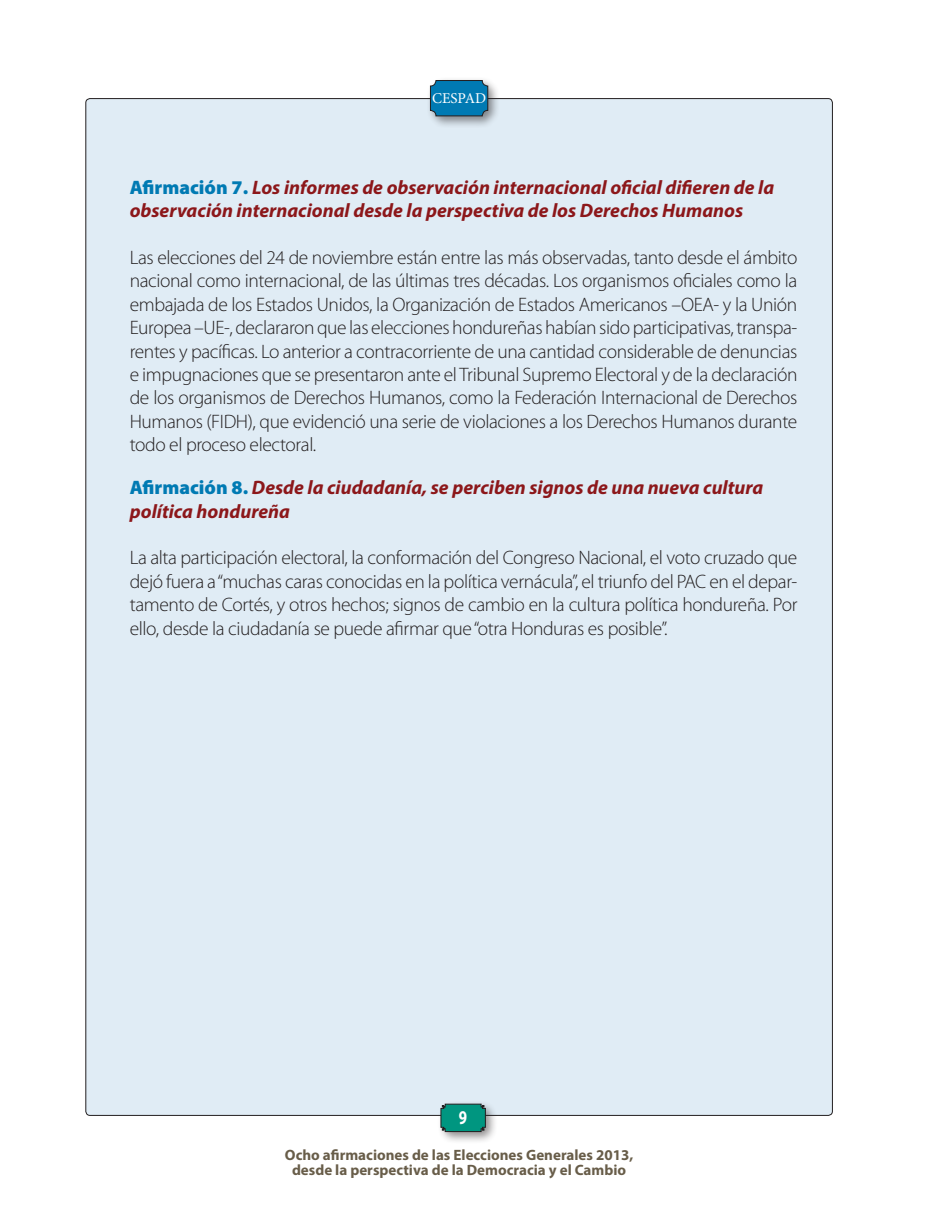
<style>
.page{position:relative;width:931px;height:1214px;background:#fff}
.page>*{position:absolute;margin:0;border:0;box-sizing:border-box;transform-origin:0 0}
.Texto{font:300 19.5px/23.4px "Myriad Pro";letter-spacing:-.02em;color:#231f20;text-align:justify}
.Texto-2{font:italic 700 19.5px/23.4px "Myriad Pro";color:#8c171a}
.t1{font:700 19.5px "Myriad Pro";color:#fff;scale:.77 1}
.t2{font:700 15px/15px "Myriad Pro";color:#685d49;text-align:center}
.t3{font:15px "Minion Pro";color:#fff}
.s1{font-weight:900;font-style:normal;color:#007ab3}
</style>
<div class="page">
<div style="left:86px;top:99px;width:746px;height:1016px;background:#e0ecf5;border-radius:4px"></div>
<div style="left:437px;top:1099px;width:61px;height:45px;background:#231f20;opacity:.5"></div>
<svg style="left:440px;top:1103px;width:46px;height:29px"></svg>
<div style="left:426px;top:76px;width:74px;height:52px;background:#231f20;opacity:.5"></div>
<div style="left:430px;top:80px;width:58px;height:36px;background:#007ab3;border-radius:5px"></div>
<div style="left:430px;top:80px;width:58px;height:36px;border:1px solid #231f20;border-radius:5px"></div>
<p class="t3" style="left:432px;top:88px;width:55px">CESPAD</p>
<p class="Texto-2" style="left:130px;top:175px;width:646px"><span class="s1">Afirmación 7.</span> Los informes de observación internacional oficial difieren de la observación internacional desde la perspectiva de los Derechos Humanos</p>
<p class="Texto" style="left:130px;top:246px;width:669px">Las elecciones del 24 de noviembre están entre las más observadas, tanto desde el ámbito nacional como internacional, de las últimas tres décadas. Los organismos oficiales como la embajada de los Estados Unidos, la Organización de Estados Americanos –OEA- y la Unión Europea –UE-, declararon que las elecciones hondureñas habían sido participativas, transpa&shy;rentes y pacíficas. Lo anterior a contracorriente de una cantidad considerable de denuncias e impugnaciones que se presentaron ante el Tribunal Supremo Electoral y de la declaración de los organismos de Derechos Humanos, como la Federación Internacional de Derechos Humanos (FIDH), que evidenció una serie de violaciones a los Derechos Humanos durante todo el proceso electoral.</p>
<p class="Texto-2" style="left:130px;top:475px;width:635px"><span class="s1">Afirmación 8.</span> Desde la ciudadanía, se perciben signos de una nueva cultura política hondureña</p>
<p class="Texto" style="left:130px;top:546px;width:669px">La alta participación electoral, la conformación del Congreso Nacional, el voto cruzado que dejó fuera a “muchas caras conocidas en la política vernácula”, el triunfo del PAC en el depar&shy;tamento de Cortés, y otros hechos; signos de cambio en la cultura política hondureña. Por ello, desde la ciudadanía se puede afirmar que “otra Honduras es posible”.</p>
<p class="t1" style="left:459px;top:1104px;width:12px">9</p>
<p class="t2" style="left:285px;top:1146px;width:350px">Ocho afirmaciones de las Elecciones Generales 2013, desde la perspectiva de la Democracia y el Cambio</p>
</div>
